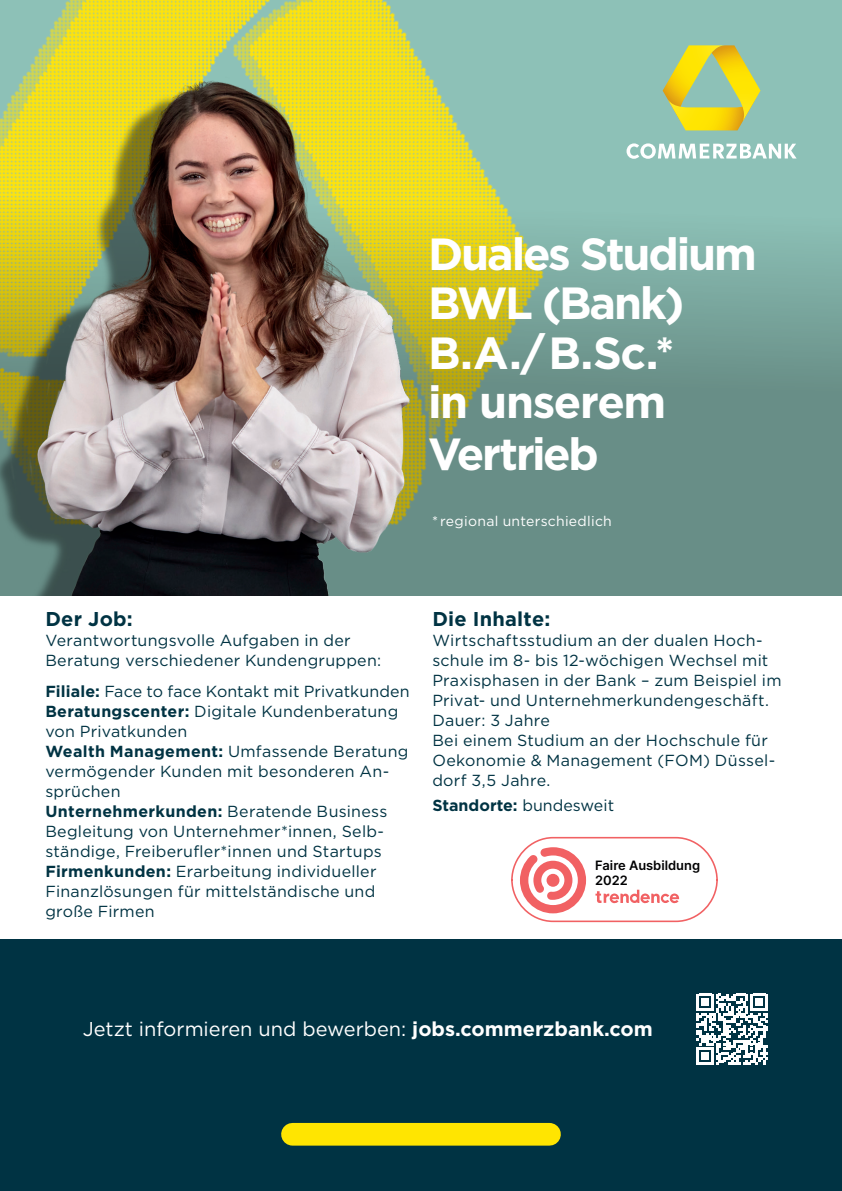
<style>
.page{position:relative;width:842px;height:1191px;background:#fff}
.page>*{position:absolute;margin:0;border:0;box-sizing:border-box;transform-origin:0 0}
.t1{font:700 45px/50.2px "Gotham";letter-spacing:-.045em;color:#fff}
.t2{font:20px "Gotham";color:#fff}
.t3{font:700 20px "Gotham";letter-spacing:.015em;color:#003343}
.t4{font:16px/20px "Gotham";letter-spacing:.015em;color:#003343}
.t5{font:700 16px "Gotham";color:#003343}
.t6{font:14px "Gotham";letter-spacing:.02em;color:#fff}
.t7{font:600 13px/15px "Inter";color:#000002}
.s1{font-weight:700}
.s2{font-weight:400}
</style>
<div class="page">
<div style="left:0;top:939px;width:842px;height:252px;background:#003343"></div>
<div style="left:543px;top:0;width:299px;height:162px;background:#8dc1b7"></div>
<img style="left:0;top:0;width:543px;height:162px">
<div style="left:292px;top:1123px;width:257px;height:22px;background:#ffe501"></div>
<svg style="left:696px;top:993px;width:72px;height:72px"></svg>
<div style="left:511px;top:837px;width:207px;height:85px;border:2px solid #f16163;border-radius:41px"></div>
<svg style="left:520px;top:847px;width:66px;height:66px"></svg>
<svg style="left:595px;top:889px;width:84px;height:14px"></svg>
<svg style="left:0;top:162px;width:842px;height:434px;fill:#6b9287"></svg>
<img style="left:0;top:61px;width:443px;height:534px">
<svg style="left:626px;top:143px;width:171px;height:16px"></svg>
<svg style="left:663px;top:45px;width:97px;height:85px"></svg>
<h1 class="t1" style="left:428px;top:228px;width:330px">Duales Studium<br>BWL (Bank)<br>B.A./ B.Sc.*<br>in unserem<br>Vertrieb</h1>
<p class="t6" style="left:432px;top:512px;width:181px">* regional unterschiedlich</p>
<p class="t3" style="left:45px;top:605px;width:89px">Der Job:</p>
<p class="t4" style="left:45px;top:629px;width:337px">Verantwortungsvolle Aufgaben in der<br>Beratung verschiedener Kundengruppen:</p>
<p class="t4" style="left:45px;top:681px;width:366px"><span class="s1">Filiale:</span> Face to face Kontakt mit Privatkunden <span class="s1">Beratungscenter:</span> Digitale Kundenberatung von Privatkunden<br><span class="s1">Wealth Management:</span> Umfassende Beratung vermögender Kunden mit besonderen An&shy;sprüchen<br><span class="s1">Unternehmerkunden:</span> Beratende Business Begleitung von Unternehmer*innen, Selb&shy;ständige, Freiberufler*innen und Startups <span class="s1">Firmenkunden:</span> Erarbeitung individueller Finanzlösungen für mittelständische und große Firmen</p>
<p class="t3" style="left:432px;top:605px;width:120px">Die Inhalte:</p>
<p class="t4" style="left:432px;top:629px;width:351px">Wirtschaftsstudium an der dualen Hoch&shy;schule im 8- bis 12-wöchigen Wechsel mit Praxisphasen in der Bank – zum Beispiel im Privat- und Unternehmerkundengeschäft.<br>Dauer: 3 Jahre<br>Bei einem Studium an der Hochschule für Oekonomie &amp; Management (FOM) Düssel&shy;dorf 3,5 Jahre.</p>
<p class="t5" style="left:432px;top:795px;width:183px">Standorte: <span class="s2">bundesweit</span></p>
<p class="t7" style="left:595px;top:857px;width:107px">Faire Ausbildung<br>2022</p>
<p class="t2" style="left:83px;top:1016px;width:572px">Jetzt informieren und bewerben: <span class="s1">jobs.commerzbank.com</span></p>
</div>
